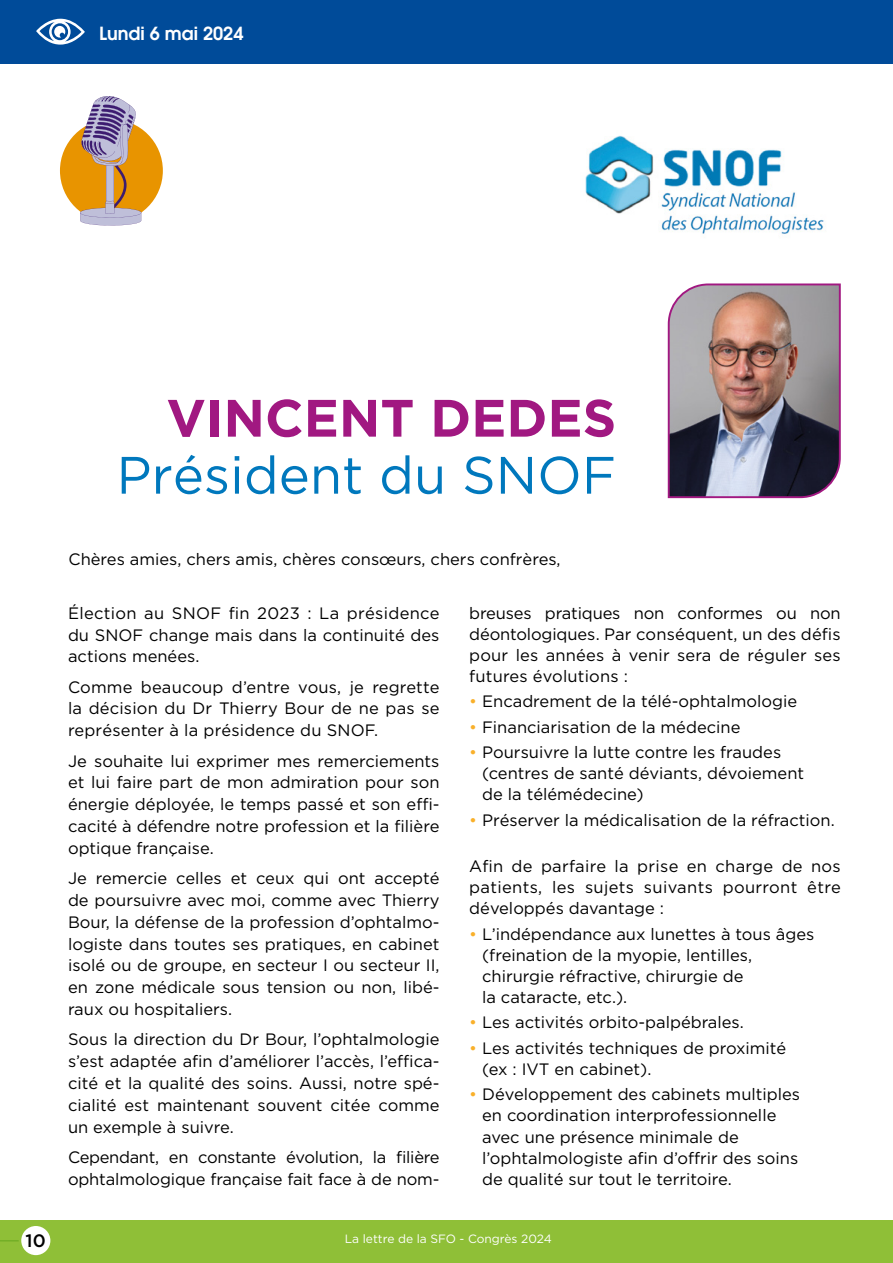
<style>
.page{position:relative;width:893px;height:1263px;background:#fff}
.page>*{position:absolute;margin:0;border:0;box-sizing:border-box;transform-origin:0 0}
.t1{font:52.5px "Gotham Pro";color:#0078bd}
.t2{font:700 52.5px "Gotham Pro";color:#a11881}
.t3{font:600 18px "ITC Avant Garde Pro";color:#fff}
.t4{font:500 18px "Gotham";color:#000}
.t5{font:16.5px/21.8px "Gotham Pro";color:#000;text-align:justify}
.t6{font:16.5px/21.8px "Gotham Pro";letter-spacing:-.02em;color:#000}
.t7{font:12px "Gotham";color:#fff}
.s1{color:#f9b02a}
</style>
<div class="page">
<div style="left:0;top:1220px;width:893px;height:43px;background:#8fbf37"></div>
<div style="left:21px;top:1226px;width:29px;height:29px;background:#fff;border-radius:50%"></div>
<svg style="left:0;top:1240px;width:19px;height:1px"></svg>
<div style="left:0;top:0;width:893px;height:64px;background:#004b99"></div>
<svg style="left:36px;top:19px;width:49px;height:26px"></svg>
<img style="left:667px;top:283px;width:174px;height:216px">
<div style="left:60px;top:119px;width:103px;height:103px;background:#e89400;border-radius:50%"></div>
<svg style="left:80px;top:96px;width:62px;height:130px"></svg>
<img style="left:585px;top:136px;width:239px;height:98px">
<p class="t3" style="left:99px;top:21px;width:146px">Lundi 6 mai 2024</p>
<p class="t4" style="left:26px;top:1229px;width:22px">10</p>
<h1 class="t2" style="left:166px;top:388px;width:451px">VINCENT DEDES</h1>
<h1 class="t1" style="left:116px;top:446px;width:501px">Président du SNOF</h1>
<p class="t5" style="left:68px;top:548px;width:494px">Chères amies, chers amis, chères consœurs, chers confrères,</p>
<p class="t5" style="left:68px;top:602px;width:373px">Élection au SNOF fin 2023 : La présidence du SNOF change mais dans la continuité des actions menées.</p>
<p class="t5" style="left:68px;top:676px;width:373px">Comme beaucoup d’entre vous, je regrette la décision du Dr Thierry Bour de ne pas se représenter à la présidence du SNOF.</p>
<p class="t5" style="left:68px;top:750px;width:373px">Je souhaite lui exprimer mes remerciements et lui faire part de mon admiration pour son énergie déployée, le temps passé et son effi&shy;cacité à défendre notre profession et la filière optique française.</p>
<p class="t5" style="left:68px;top:867px;width:373px">Je remercie celles et ceux qui ont accepté de poursuivre avec moi, comme avec Thierry Bour, la défense de la profession d’ophtalmo&shy;logiste dans toutes ses pratiques, en cabinet isolé ou de groupe, en secteur I ou secteur II, en zone médicale sous tension ou non, libé&shy;raux ou hospitaliers.</p>
<p class="t5" style="left:68px;top:1029px;width:373px">Sous la direction du Dr Bour, l’ophtalmologie s’est adaptée afin d’améliorer l’accès, l’effica&shy;cité et la qualité des soins. Aussi, notre spé&shy;cialité est maintenant souvent citée comme un exemple à suivre.</p>
<p class="t6" style="left:68px;top:1146px;width:373px">Cependant, en constante évolution, la filière ophtalmologique française fait face à de nom-</p>
<p class="t5" style="left:469px;top:602px;width:373px;line-height:21.1px">breuses pratiques non conformes ou non déontologiques. Par conséquent, un des défis pour les années à venir sera de réguler ses futures évolutions :</p>
<p class="t5" style="left:469px;top:691px;width:329px"><span class="s1">•</span> Encadrement de la télé-ophtalmologie</p>
<p class="t5" style="left:469px;top:716px;width:273px"><span class="s1">•</span> Financiarisation de la médecine</p>
<p class="t5" style="left:482px;top:742px;width:323px;line-height:21.1px;text-align:left;text-indent:-13px"><span class="s1">•</span> Poursuivre la lutte contre les fraudes (centres de santé déviants, dévoiement de la télémédecine)</p>
<p class="t5" style="left:469px;top:809px;width:367px"><span class="s1">•</span> Préserver la médicalisation de la réfraction.</p>
<p class="t5" style="left:469px;top:856px;width:373px;line-height:21.1px">Afin de parfaire la prise en charge de nos patients, les sujets suivants pourront être développés davantage :</p>
<p class="t5" style="left:482px;top:923px;width:334px;line-height:21.1px;text-align:left;text-indent:-13px"><span class="s1">•</span> L’indépendance aux lunettes à tous âges (freination de la myopie, lentilles, chirurgie réfractive, chirurgie de<br>la cataracte, etc.).</p>
<p class="t5" style="left:469px;top:1012px;width:276px"><span class="s1">•</span> Les activités orbito-palpébrales.</p>
<p class="t5" style="left:482px;top:1037px;width:306px;line-height:21.1px;text-indent:-13px"><span class="s1">•</span> Les activités techniques de proximité (ex : IVT en cabinet).</p>
<p class="t5" style="left:482px;top:1084px;width:319px;line-height:21.1px;text-align:left;text-indent:-13px"><span class="s1">•</span> Développement des cabinets multiples en coordination interprofessionnelle avec une présence minimale de l’ophtalmologiste afin d’offrir des soins de qualité sur tout le territoire.</p>
<p class="t7" style="left:345px;top:1231px;width:208px">La lettre de la SFO - Congrès 2024</p>
</div>
